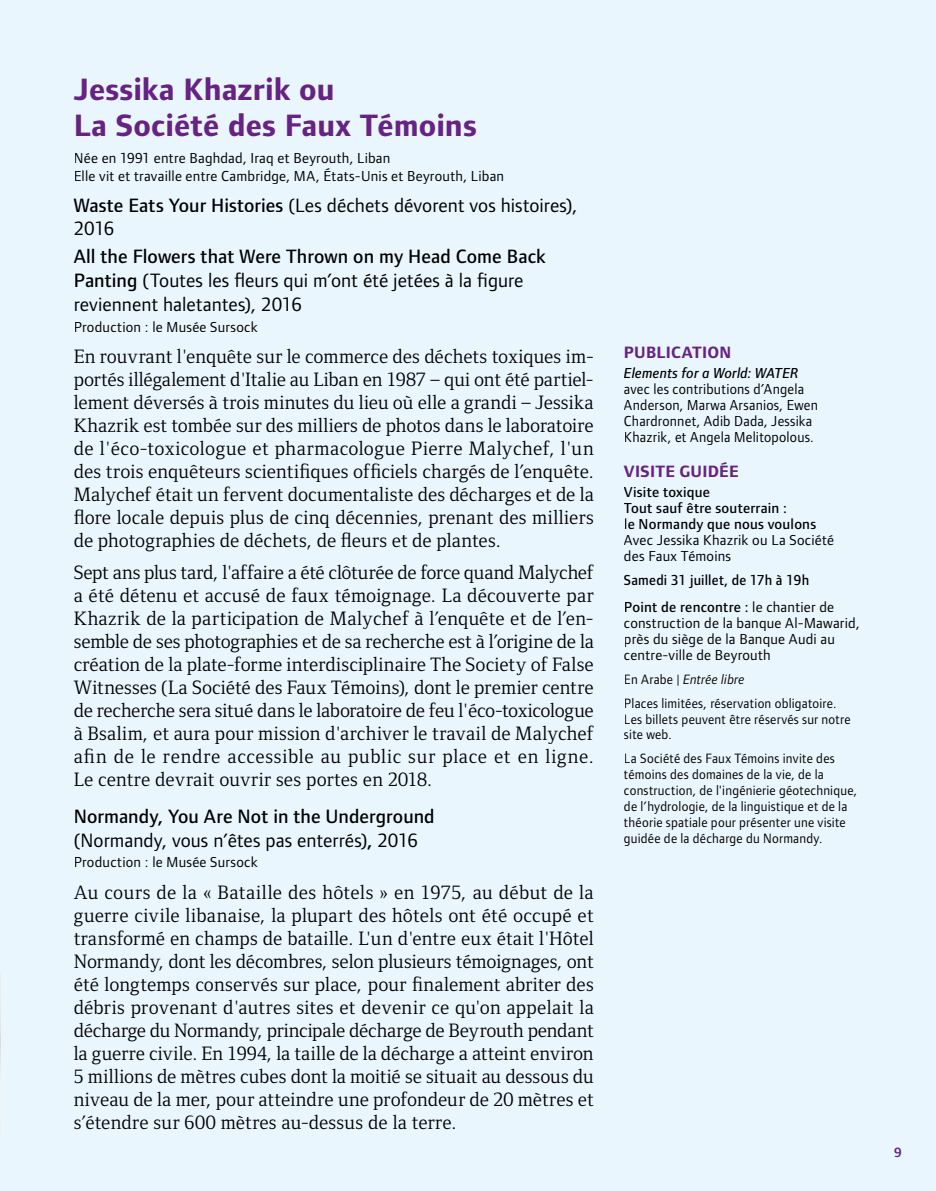
<style>
.page{position:relative;width:936px;height:1191px;background:#fff}
.page>*{position:absolute;margin:0;border:0;box-sizing:border-box;transform-origin:0 0}
.t1{font:700 32px/35.8px "Foundry Form Sans";color:#662383}
.t2{font:20px/23px "Foundry Form Serif";letter-spacing:.01em;color:#000;text-align:justify}
.t3{font:20px/23.8px "Foundry Form Sans";letter-spacing:.005em;color:#000}
.t4{font:700 17px "Foundry Form Sans";letter-spacing:.015em;color:#662383}
.t5{font:15px/15.8px "Foundry Form Sans";letter-spacing:.015em;color:#000}
.t6{font:15px/15.8px "Foundry Form Sans";letter-spacing:.015em;color:#000;scale:.96 1}
.t7{font:500 15px/15.8px "Foundry Form Sans";letter-spacing:.015em;color:#000}
.t8{font:500 15px/27.8px "Foundry Form Sans";letter-spacing:.015em;color:#000;scale:.96 1}
.t9{font:italic 15px "Foundry Form Sans Med";letter-spacing:.01em;color:#000;scale:.96 1}
.t10{font:14px/15.8px "Foundry Form Sans";letter-spacing:.02em;color:#000;scale:.96 1}
.t11{font:600 14px "Foundry Form Sans";color:#662383}
.s1{font-weight:500}
.s2{font-weight:400}
.s3{font-style:italic}
</style>
<div class="page">
<div style="left:0;top:0;width:935px;height:1191px;background:#eaf6fe"></div>
<img style="left:0;top:972px;width:1px;height:167px">
<h1 class="t1" style="left:74px;top:72px;width:404px">Jessika Khazrik ou<br>La Société des Faux Témoins</h1>
<p class="t5" style="left:74px;top:149px;width:432px;line-height:18px">Née en 1991 entre Baghdad, Iraq et Beyrouth, Liban<br>Elle vit et travaille entre Cambridge, MA, États-Unis et Beyrouth, Liban</p>
<p class="t3" style="left:74px;top:193px;width:505px"><span class="s1">Waste Eats Your Histories</span> (Les déchets dévorent vos histoires),<br>2016</p>
<p class="t3" style="left:74px;top:244px;width:473px"><span class="s1">All the Flowers that Were Thrown on my Head Come Back<br>Panting</span> (Toutes les fleurs qui m’ont été jetées à la figure reviennent haletantes), 2016</p>
<p class="t5" style="left:74px;top:319px;width:185px">Production : le Musée Sursock</p>
<p class="t2" style="left:74px;top:345px;width:521px">En rouvrant l'enquête sur le commerce des déchets toxiques im&shy;portés illégalement d'Italie au Liban en 1987 – qui ont été partiel&shy;lement déversés à trois minutes du lieu où elle a grandi – Jessika Khazrik est tombée sur des milliers de photos dans le laboratoire de l'éco-toxicologue et pharmacologue Pierre Malychef, l'un des trois enquêteurs scientifiques officiels chargés de l’enquête.<br>Malychef était un fervent documentaliste des décharges et de la flore locale depuis plus de cinq décennies, prenant des milliers de photographies de déchets, de fleurs et de plantes.</p>
<p class="t2" style="left:74px;top:560px;width:521px">Sept ans plus tard, l'affaire a été clôturée de force quand Malychef a été détenu et accusé de faux témoignage. La découverte par Khazrik de la participation de Malychef à l’enquête et de l’en&shy;semble de ses photographies et de sa recherche est à l’origine de la création de la plate-forme interdisciplinaire The Society of False Witnesses (La Société des Faux Témoins), dont le premier centre de recherche sera situé dans le laboratoire de feu l'éco-toxicologue à Bsalim, et aura pour mission d'archiver le travail de Malychef afin de le rendre accessible au public sur place et en ligne.<br>Le centre devrait ouvrir ses portes en 2018.</p>
<p class="t3" style="left:74px;top:804px;width:362px"><span class="s1">Normandy, You Are Not in the Underground </span>(Normandy, vous n’êtes pas enterrés)<span class="s1">,</span> 2016</p>
<p class="t5" style="left:74px;top:854px;width:185px">Production : le Musée Sursock</p>
<p class="t2" style="left:74px;top:881px;width:521px">Au cours de la « Bataille des hôtels » en 1975, au début de la guerre civile libanaise, la plupart des hôtels ont été occupé et transformé en champs de bataille. L'un d'entre eux était l'Hôtel Normandy, dont les décombres, selon plusieurs témoignages, ont été longtemps conservés sur place, pour finalement abriter des débris provenant d'autres sites et devenir ce qu'on appelait la décharge du Normandy, principale décharge de Beyrouth pendant la guerre civile. En 1994, la taille de la décharge a atteint environ 5 millions de mètres cubes dont la moitié se situait au dessous du niveau de la mer, pour atteindre une profondeur de 20 mètres et s’étendre sur 600 mètres au-dessus de la terre.</p>
<p class="t4" style="left:624px;top:343px;width:109px">PUBLICATION</p>
<p class="t9" style="left:624px;top:365px;width:183px">Elements for a World: WATER</p>
<p class="t6" style="left:624px;top:381px;width:203px">avec les contributions d’Angela Anderson, Marwa Arsanios, Ewen Chardronnet, Adib Dada, Jessika Khazrik, et Angela Melitopolous.</p>
<p class="t4" style="left:624px;top:462px;width:116px">VISITE GUIDÉE</p>
<p class="t7" style="left:624px;top:485px;width:194px">Visite toxique<br>Tout sauf être souterrain :<br>le Normandy que nous voulons</p>
<p class="t5" style="left:624px;top:532px;width:212px">Avec Jessika Khazrik ou La Société des Faux Témoins</p>
<p class="t8" style="left:624px;top:566px;width:220px">Samedi 31 juillet, de 17h à 19h<br>Point de rencontre : <span class="s2">le chantier de</span></p>
<p class="t5" style="left:624px;top:615px;width:237px">construction de la banque Al-Mawarid, près du siège de la Banque Audi au centre-ville de Beyrouth</p>
<p class="t10" style="left:624px;top:667px;width:223px;line-height:23.8px">En Arabe <span class="s3">| Entrée libre<br></span>Places limitées, réservation obligatoire.</p>
<p class="t10" style="left:624px;top:711px;width:237px">Les billets peuvent être réservés sur notre site web.</p>
<p class="t10" style="left:624px;top:750px;width:244px">La Société des Faux Témoins invite des témoins des domaines de la vie, de la construction, de l'ingénierie géotechnique, de l’hydrologie, de la linguistique et de la théorie spatiale pour présenter une visite guidée de la décharge du Normandy.</p>
<p class="t11" style="left:893px;top:1144px;width:10px">9</p>
</div>
